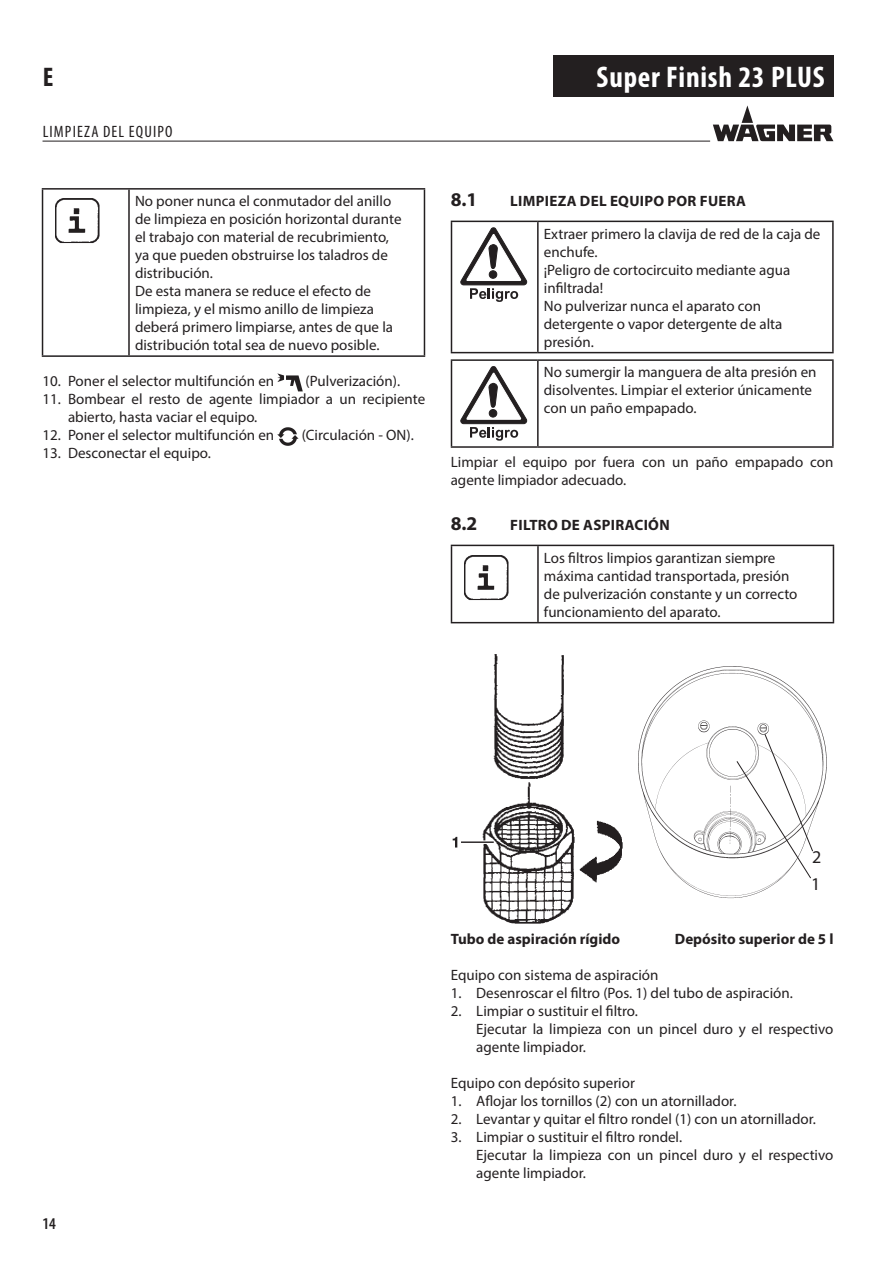
<style>
.page{position:relative;width:893px;height:1263px;background:#fff}
.page>*{position:absolute;margin:0;border:0;box-sizing:border-box;transform-origin:0 0}
.t1{font:700 condensed 30px "Myriad Pro";letter-spacing:.025em;color:#fff}
.t2{font:700 condensed 27px "Myriad Pro";color:#231f20}
.t3{font:700 19.5px "Myriad Pro";color:#231f20}
.t4{font:18px "Myriad Pro";color:#231f20}
.t5{font:condensed 16.5px "Myriad Pro";letter-spacing:.07em;color:#231f20}
.t6{font:600 condensed 16.5px "Myriad Pro";color:#231f20}
.t7{font:15px/18px "Myriad Pro";color:#231f20}
.t8{font:700 15px "Myriad Pro";letter-spacing:.005em;color:#231f20}
</style>
<div class="page">
<div style="left:553px;top:55px;width:280px;height:41px;background:#231f20"></div>
<hr style="left:43px;top:141px;width:667px;height:1px;background:#231f20">
<svg style="left:713px;top:105px;width:120px;height:36px"></svg>
<hr style="left:451px;top:221px;width:87px;height:1px;background:#231f20">
<hr style="left:451px;top:222px;width:1px;height:130px;background:#231f20">
<hr style="left:538px;top:221px;width:296px;height:1px;background:#231f20">
<hr style="left:537px;top:222px;width:2px;height:130px;background:#231f20">
<hr style="left:832px;top:222px;width:2px;height:130px;background:#231f20">
<hr style="left:451px;top:352px;width:87px;height:1px;background:#231f20">
<hr style="left:538px;top:352px;width:296px;height:1px;background:#231f20">
<svg style="left:460px;top:227px;width:67px;height:75px"></svg>
<hr style="left:451px;top:359px;width:87px;height:2px;background:#231f20">
<hr style="left:451px;top:361px;width:1px;height:85px;background:#231f20">
<hr style="left:538px;top:359px;width:296px;height:2px;background:#231f20">
<hr style="left:537px;top:361px;width:2px;height:85px;background:#231f20">
<hr style="left:832px;top:361px;width:2px;height:85px;background:#231f20">
<hr style="left:451px;top:446px;width:87px;height:2px;background:#231f20">
<hr style="left:538px;top:446px;width:296px;height:2px;background:#231f20">
<svg style="left:460px;top:366px;width:67px;height:75px"></svg>
<hr style="left:451px;top:545px;width:87px;height:1px;background:#231f20">
<hr style="left:451px;top:546px;width:1px;height:76px;background:#231f20">
<hr style="left:538px;top:545px;width:296px;height:1px;background:#231f20">
<hr style="left:537px;top:546px;width:2px;height:76px;background:#231f20">
<hr style="left:833px;top:546px;width:1px;height:76px;background:#231f20">
<hr style="left:451px;top:622px;width:87px;height:1px;background:#231f20">
<hr style="left:538px;top:622px;width:296px;height:1px;background:#231f20">
<img style="left:464px;top:555px;width:45px;height:45px">
<img style="left:452px;top:654px;width:171px;height:269px">
<hr style="left:42px;top:188px;width:87px;height:2px;background:#231f20">
<hr style="left:42px;top:190px;width:1px;height:165px;background:#231f20">
<hr style="left:129px;top:188px;width:296px;height:2px;background:#231f20">
<hr style="left:128px;top:190px;width:2px;height:165px;background:#231f20">
<hr style="left:424px;top:190px;width:1px;height:165px;background:#231f20">
<hr style="left:42px;top:355px;width:87px;height:2px;background:#231f20">
<hr style="left:129px;top:355px;width:296px;height:2px;background:#231f20">
<img style="left:55px;top:198px;width:45px;height:45px">
<img style="left:277px;top:373px;width:25px;height:18px">
<img style="left:277px;top:427px;width:22px;height:18px">
<img style="left:638px;top:666px;width:189px;height:233px">
<svg style="left:736px;top:733px;width:78px;height:146px"></svg>
<h2 class="t2" style="left:43px;top:60px;width:12px">E</h2>
<p class="t5" style="left:43px;top:122px;width:131px">LIMPIEZA DEL EQUIPO</p>
<p class="t7" style="left:135px;top:192px;width:268px">No poner nunca el conmutador del anillo de limpieza en posición horizontal durante el trabajo con material de recubrimiento, ya que pueden obstruirse los taladros de distribución.<br>De esta manera se reduce el efecto de limpieza, y el mismo anillo de limpieza deberá primero limpiarse, antes de que la distribución total sea de nuevo posible.</p>
<p class="t7" style="left:43px;top:372px;width:233px">10. Poner el selector multifunción en</p>
<p class="t7" style="left:305px;top:372px;width:96px">(Pulverización).</p>
<p class="t7" style="left:68px;top:390px;width:359px;text-indent:-26px">11. Bombear el resto de agente limpiador a un recipiente abierto, hasta vaciar el equipo.</p>
<p class="t7" style="left:43px;top:426px;width:233px">12. Poner el selector multifunción en</p>
<p class="t7" style="left:302px;top:426px;width:114px">(Circulación - ON).</p>
<p class="t7" style="left:43px;top:444px;width:170px">13. Desconectar el equipo.</p>
<h1 class="t1" style="left:596px;top:58px;width:230px">Super Finish 23 PLUS</h1>
<h3 class="t3" style="left:451px;top:187px;width:28px">8.1</h3>
<p class="t8" style="left:510px;top:191px;width:237px">LIMPIEZA DEL EQUIPO POR FUERA</p>
<p class="t7" style="left:544px;top:224px;width:278px">Extraer primero la clavija de red de la caja de enchufe.<br>¡Peligro de cortocircuito mediante agua infiltrada!<br>No pulverizar nunca el aparato con detergente o vapor detergente de alta presión.</p>
<p class="t7" style="left:544px;top:363px;width:274px">No sumergir la manguera de alta presión en disolventes. Limpiar el exterior únicamente con un paño empapado.</p>
<p class="t7" style="left:451px;top:453px;width:384px">Limpiar el equipo por fuera con un paño empapado con agente limpiador adecuado.</p>
<h3 class="t3" style="left:451px;top:511px;width:28px">8.2</h3>
<p class="t8" style="left:510px;top:515px;width:161px">FILTRO DE ASPIRACIÓN</p>
<p class="t7" style="left:544px;top:548px;width:255px">Los filtros limpios garantizan siempre máxima cantidad transportada, presión de pulverización constante y un correcto funcionamiento del aparato.</p>
<p class="t6" style="left:43px;top:1215px;width:15px">14</p>
<p class="t4" style="left:812px;top:846px;width:11px">2</p>
<p class="t4" style="left:811px;top:873px;width:11px">1</p>
<p class="t8" style="left:451px;top:929px;width:171px">Tubo de aspiración rígido</p>
<p class="t8" style="left:675px;top:929px;width:160px">Depósito superior de 5 l</p>
<p class="t7" style="left:451px;top:966px;width:209px">Equipo con sistema de aspiración</p>
<p class="t7" style="left:451px;top:984px;width:344px">1. Desenroscar el filtro (Pos. 1) del tubo de aspiración.</p>
<p class="t7" style="left:476px;top:1002px;width:359px;text-indent:-26px">2. Limpiar o sustituir el filtro.<br>Ejecutar la limpieza con un pincel duro y el respectivo agente limpiador.</p>
<p class="t7" style="left:451px;top:1074px;width:186px">Equipo con depósito superior</p>
<p class="t7" style="left:451px;top:1092px;width:287px">1. Aflojar los tornillos (2) con un atornillador.</p>
<p class="t7" style="left:451px;top:1110px;width:367px">2. Levantar y quitar el filtro rondel (1) con un atornillador.</p>
<p class="t7" style="left:476px;top:1128px;width:359px;text-indent:-26px">3. Limpiar o sustituir el filtro rondel.<br>Ejecutar la limpieza con un pincel duro y el respectivo agente limpiador.</p>
</div>
